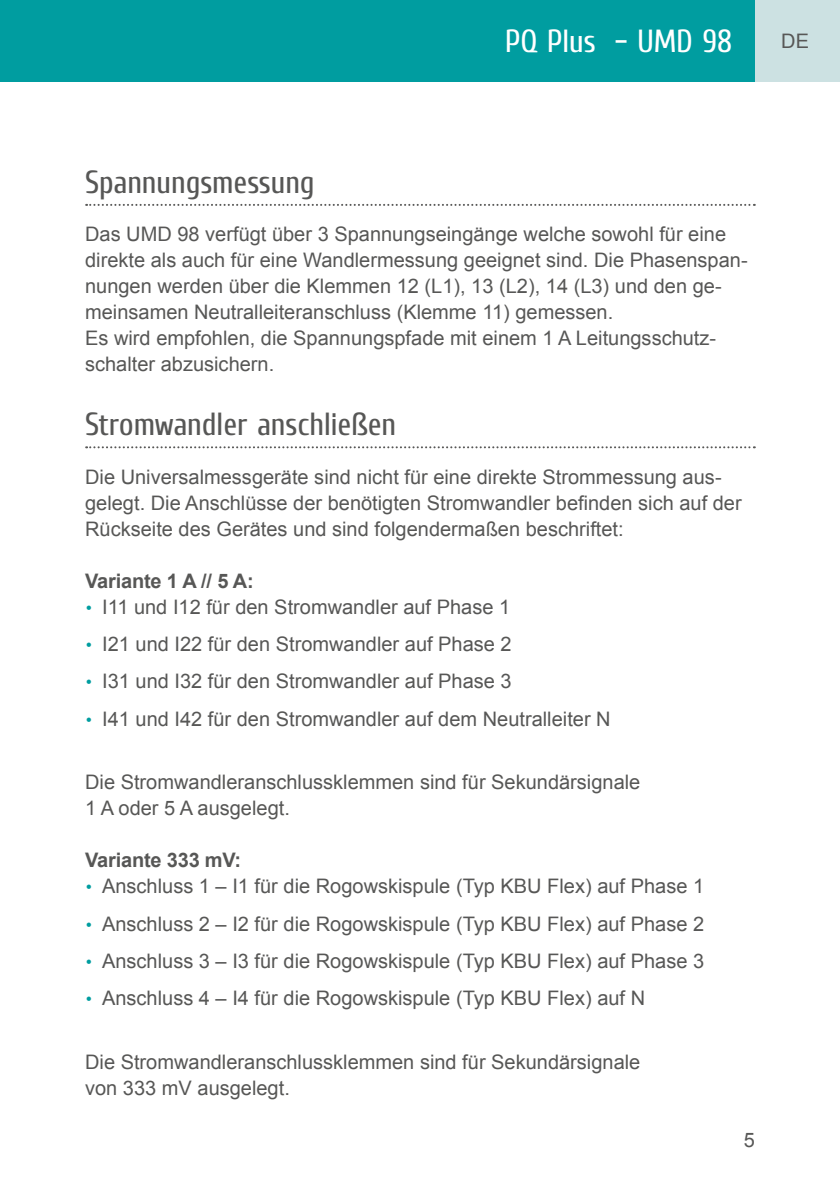
<style>
.page{position:relative;width:840px;height:1191px;background:#fff}
.page>*{position:absolute;margin:0;border:0;box-sizing:border-box;transform-origin:0 0}
.t1{font:32px "Cuprum";color:#575756}
.t2{font:32px "Cuprum";color:#fff}
.t3{font:20px/26px "Arial";color:#575756}
.t4{font:700 20px "Arial";letter-spacing:-.01em;color:#575756}
.s1{font-family:"Rubik";color:#009da0}
</style>
<div class="page">
<div style="left:0;top:0;width:839px;height:81px;background:#009da0"></div>
<div style="left:754px;top:0;width:85px;height:81px;background:#cce1e2"></div>
<svg style="left:86px;top:204px;width:668px;height:2px"></svg>
<svg style="left:86px;top:446px;width:668px;height:2px"></svg>
<h1 class="t2" style="left:505px;top:22px;width:228px">PQ Plus – UMD 98</h1>
<p class="t3" style="left:780px;top:28px;width:29px">DE</p>
<h1 class="t1" style="left:85px;top:163px;width:231px">Spannungsmessung</h1>
<p class="t3" style="left:85px;top:221px;width:663px">Das UMD 98 verfügt über 3 Spannungseingänge welche sowohl für eine direkte als auch für eine Wandlermessung geeignet sind. Die Phasenspan&shy;nungen werden über die Klemmen 12 (L1), 13 (L2), 14 (L3) und den ge&shy;meinsamen Neutralleiteranschluss (Klemme 11) gemessen.<br>Es wird empfohlen, die Spannungspfade mit einem 1 A Leitungsschutz&shy;schalter abzusichern.</p>
<h1 class="t1" style="left:85px;top:405px;width:312px">Stromwandler anschließen</h1>
<p class="t3" style="left:85px;top:464px;width:657px">Die Universalmessgeräte sind nicht für eine direkte Strommessung aus&shy;gelegt. Die Anschlüsse der benötigten Stromwandler befinden sich auf der<br>Rückseite des Gerätes und sind folgendermaßen beschriftet:</p>
<p class="t4" style="left:85px;top:567px;width:170px">Variante 1 A // 5 A:</p>
<p class="t3" style="left:85px;top:594px;width:426px"><span class="s1">•</span> I11 und I12 für den Stromwandler auf Phase 1</p>
<p class="t3" style="left:85px;top:631px;width:428px"><span class="s1">•</span> I21 und I22 für den Stromwandler auf Phase 2</p>
<p class="t3" style="left:85px;top:668px;width:428px"><span class="s1">•</span> I31 und I32 für den Stromwandler auf Phase 3</p>
<p class="t3" style="left:85px;top:706px;width:526px"><span class="s1">•</span> I41 und I42 für den Stromwandler auf dem Neutralleiter N</p>
<p class="t3" style="left:85px;top:769px;width:556px">Die Stromwandleranschlussklemmen sind für Sekundärsignale<br>1 A oder 5 A ausgelegt.</p>
<p class="t4" style="left:85px;top:847px;width:157px">Variante 333 mV:</p>
<p class="t3" style="left:85px;top:873px;width:620px"><span class="s1">•</span> Anschluss 1 – I1 für die Rogowskispule (Typ KBU Flex) auf Phase 1</p>
<p class="t3" style="left:85px;top:910px;width:620px"><span class="s1">•</span> Anschluss 2 – I2 für die Rogowskispule (Typ KBU Flex) auf Phase 2</p>
<p class="t3" style="left:85px;top:948px;width:620px"><span class="s1">•</span> Anschluss 3 – I3 für die Rogowskispule (Typ KBU Flex) auf Phase 3</p>
<p class="t3" style="left:85px;top:985px;width:561px"><span class="s1">•</span> Anschluss 4 – I4 für die Rogowskispule (Typ KBU Flex) auf N</p>
<p class="t3" style="left:85px;top:1048px;width:556px">Die Stromwandleranschlussklemmen sind für Sekundärsignale von 333 mV ausgelegt.</p>
<p class="t3" style="left:743px;top:1127px;width:13px">5</p>
</div>
